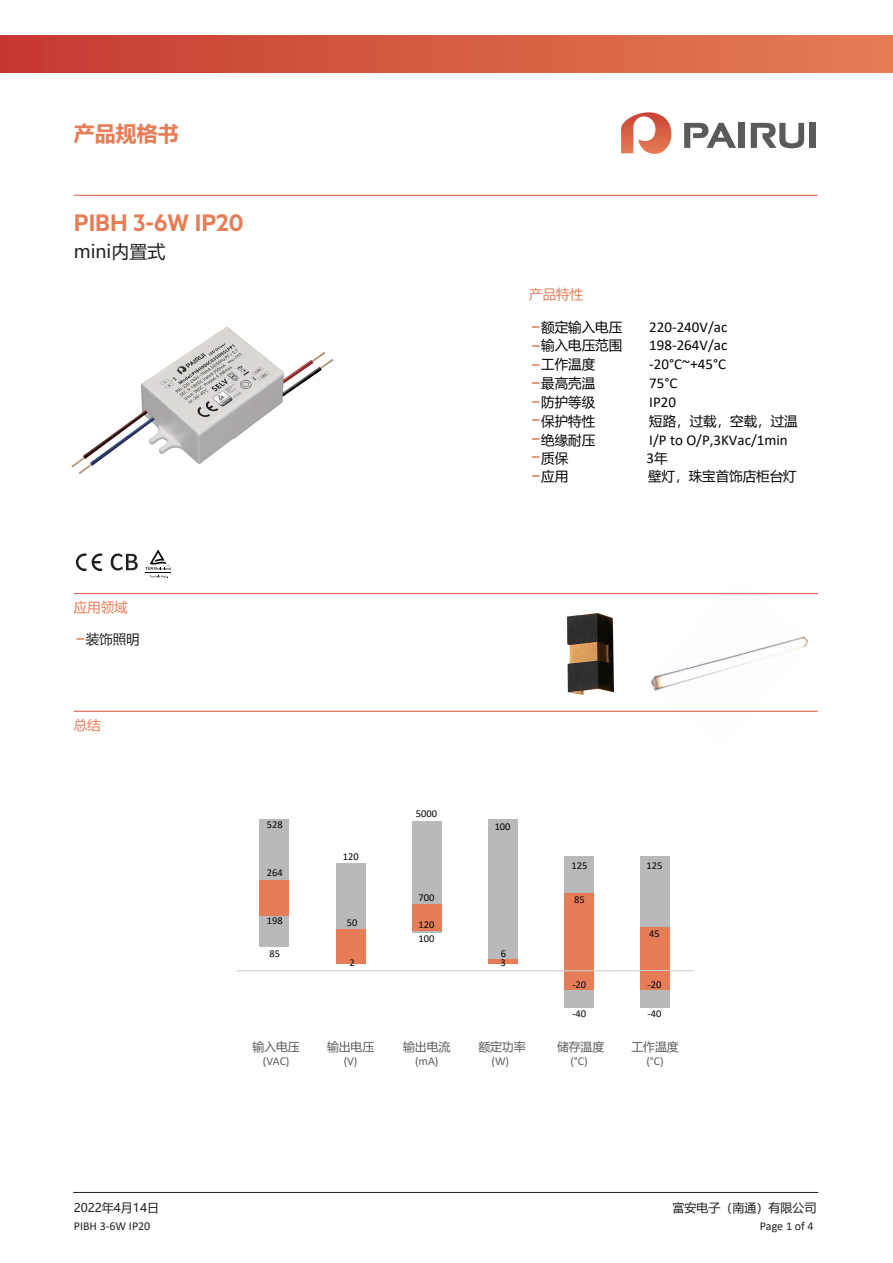
<style>
.page{position:relative;width:893px;height:1263px;background:#fff}
.page>*{position:absolute;margin:0;border:0;box-sizing:border-box;transform-origin:0 0}
.t1{font:600 27px "Metric";color:#e67d56}
.t2{font:700 21px "Microsoft Ya Hei";color:#e67d56}
.t3{font:18px "Microsoft Ya Hei";color:#231f20}
.t4{font:15px "Calibri";color:#030303}
.t5{font:13.5px "Microsoft Ya Hei";color:#030303}
.t6{font:13.5px "Microsoft Ya Hei";color:#e67d56}
.t7{font:700 13.5px/18.1px "Arial";color:#e67d56;text-align:justify}
.t8{font:13.5px "Microsoft Ya Hei";color:#231f20}
.t9{font:12px "Microsoft Ya Hei";color:#231f20}
.t10{font:12px "Calibri";color:#231f20}
.t11{font:11.85px "Microsoft Ya Hei";letter-spacing:-.01em;color:#595c5d}
.t12{font:11.85px "Calibri";color:#595c5d}
.t13{font:10.5px "Calibri";color:#030303}
.s1{font-size:15.9px}
.s2{font-family:"Microsoft Ya Hei";font-size:13.5px}
</style>
<div class="page">
<img style="left:648px;top:594px;width:162px;height:117px">
<hr style="left:74px;top:593px;width:744px;height:1px;background:#d55c46">
<hr style="left:74px;top:711px;width:744px;height:1px;background:#d55c46">
<hr style="left:74px;top:195px;width:744px;height:1px;background:#d55c46">
<hr style="left:74px;top:1192px;width:372px;height:1px;background:#231f20">
<hr style="left:446px;top:1192px;width:372px;height:1px;background:#231f20">
<div style="left:0;top:35px;width:893px;height:37px;background:linear-gradient(to right,#c53931,#e57e54)"></div>
<svg style="left:621px;top:112px;width:50px;height:42px"></svg>
<div style="left:739px;top:123px;width:6px;height:25px;background:#595a5c"></div>
<div style="left:809px;top:123px;width:6px;height:25px;background:#595a5c"></div>
<svg style="left:684px;top:123px;width:52px;height:25px"></svg>
<svg style="left:751px;top:123px;width:53px;height:25px"></svg>
<svg style="left:145px;top:549px;width:26px;height:29px"></svg>
<svg style="left:92px;top:553px;width:10px;height:18px"></svg>
<svg style="left:76px;top:553px;width:10px;height:18px"></svg>
<svg style="left:111px;top:553px;width:27px;height:17px"></svg>
<div style="left:564px;top:971px;width:30px;height:36px;background:#b8b9bb"></div>
<div style="left:564px;top:971px;width:30px;height:19px;background:#e67d56"></div>
<div style="left:412px;top:822px;width:29px;height:111px;background:#b8b9bb"></div>
<div style="left:336px;top:863px;width:29px;height:100px;background:#b8b9bb"></div>
<div style="left:412px;top:904px;width:29px;height:26px;background:#e67d56"></div>
<div style="left:564px;top:892px;width:30px;height:79px;background:#e67d56"></div>
<div style="left:260px;top:819px;width:29px;height:127px;background:#b8b9bb"></div>
<div style="left:564px;top:856px;width:30px;height:36px;background:#b8b9bb"></div>
<div style="left:640px;top:856px;width:30px;height:151px;background:#b8b9bb"></div>
<hr style="left:236px;top:970px;width:457px;height:1px;background:#cfd0d1">
<div style="left:260px;top:880px;width:29px;height:36px;background:#e67d56"></div>
<div style="left:336px;top:929px;width:29px;height:34px;background:#e67d56"></div>
<div style="left:488px;top:819px;width:29px;height:144px;background:#b8b9bb"></div>
<hr style="left:488px;top:959px;width:29px;height:4px;background:#e67d56">
<div style="left:640px;top:971px;width:30px;height:19px;background:#e67d56"></div>
<div style="left:640px;top:928px;width:30px;height:42px;background:#e67d56"></div>
<img style="left:568px;top:613px;width:46px;height:81px">
<img style="left:71px;top:327px;width:263px;height:148px">
<h2 class="t2" style="left:74px;top:118px;width:106px">产品规格书</h2>
<h1 class="t1" style="left:74px;top:207px;width:171px">PIBH 3-6W IP20</h1>
<p class="t3" style="left:74px;top:239px;width:93px">mini内置式</p>
<p class="t6" style="left:529px;top:285px;width:55px">产品特性</p>
<p class="t7" style="left:532px;top:311px;width:9px">_</p>
<p class="t5" style="left:541px;top:318px;width:82px">额定输入电压</p>
<p class="t4" style="left:649px;top:316px;width:80px">220-240V/ac</p>
<p class="t7" style="left:532px;top:330px;width:9px">_</p>
<p class="t5" style="left:541px;top:336px;width:82px">输入电压范围</p>
<p class="t4" style="left:649px;top:335px;width:80px">198-264V/ac</p>
<p class="t7" style="left:532px;top:349px;width:9px">_</p>
<p class="t5" style="left:541px;top:355px;width:55px">工作温度</p>
<p class="t4" style="left:649px;top:354px;width:78px">-20°C<span class="s1">~+</span>45°C</p>
<p class="t7" style="left:532px;top:368px;width:9px">_</p>
<p class="t5" style="left:541px;top:374px;width:55px">最高壳温</p>
<p class="t4" style="left:649px;top:373px;width:30px">75°C</p>
<p class="t7" style="left:532px;top:386px;width:9px">_ _ _ _</p>
<p class="t7" style="left:532px;top:460px;width:9px">_</p>
<p class="t5" style="left:541px;top:393px;width:55px">防护等级</p>
<p class="t4" style="left:649px;top:391px;width:28px">IP20</p>
<p class="t5" style="left:541px;top:412px;width:55px">保护特性</p>
<p class="t5" style="left:649px;top:412px;width:150px">短路，过载，空载，过温</p>
<p class="t5" style="left:541px;top:431px;width:55px">绝缘耐压</p>
<p class="t4" style="left:649px;top:430px;width:140px">I/P to O/P,3KVac/1min</p>
<p class="t5" style="left:541px;top:449px;width:28px">质保</p>
<p class="t4" style="left:647px;top:447px;width:23px">3<span class="s2">年</span></p>
<p class="t5" style="left:541px;top:467px;width:28px">应用</p>
<p class="t5" style="left:648px;top:467px;width:150px">壁灯，珠宝首饰店柜台灯</p>
<p class="t6" style="left:74px;top:598px;width:55px">应用领域</p>
<p class="t7" style="left:77px;top:624px;width:9px">_</p>
<p class="t8" style="left:86px;top:630px;width:55px">装饰照明</p>
<p class="t6" style="left:74px;top:715px;width:28px">总结</p>
<p class="t13" style="left:416px;top:806px;width:23px">5000</p>
<p class="t13" style="left:267px;top:817px;width:17px">528</p>
<p class="t13" style="left:495px;top:819px;width:17px">100</p>
<p class="t13" style="left:343px;top:849px;width:17px">120</p>
<p class="t13" style="left:267px;top:865px;width:17px">264</p>
<p class="t13" style="left:571px;top:859px;width:17px">125</p>
<p class="t13" style="left:647px;top:859px;width:17px">125</p>
<p class="t13" style="left:418px;top:890px;width:17px">700</p>
<p class="t13" style="left:574px;top:893px;width:12px">85</p>
<p class="t13" style="left:267px;top:913px;width:17px">198</p>
<p class="t13" style="left:347px;top:915px;width:12px">50</p>
<p class="t13" style="left:418px;top:917px;width:17px">120</p>
<p class="t13" style="left:418px;top:931px;width:17px">100</p>
<p class="t13" style="left:649px;top:926px;width:12px">45</p>
<p class="t13" style="left:270px;top:946px;width:12px">85</p>
<p class="t13" style="left:501px;top:946px;width:7px">6</p>
<p class="t13" style="left:349px;top:956px;width:7px">2</p>
<p class="t13" style="left:500px;top:956px;width:7px">3</p>
<p class="t13" style="left:572px;top:977px;width:15px">-20</p>
<p class="t13" style="left:648px;top:977px;width:15px">-20</p>
<p class="t13" style="left:572px;top:1006px;width:15px">-40</p>
<p class="t13" style="left:648px;top:1006px;width:15px">-40</p>
<p class="t11" style="left:253px;top:1038px;width:49px">输入电压</p>
<p class="t12" style="left:263px;top:1053px;width:28px">(VAC)</p>
<p class="t11" style="left:327px;top:1038px;width:49px">输出电压</p>
<p class="t12" style="left:344px;top:1053px;width:15px">(V)</p>
<p class="t11" style="left:403px;top:1038px;width:49px">输出电流</p>
<p class="t12" style="left:415px;top:1053px;width:25px">(mA)</p>
<p class="t11" style="left:478px;top:1038px;width:49px">额定功率</p>
<p class="t12" style="left:492px;top:1053px;width:19px">(W)</p>
<p class="t11" style="left:557px;top:1038px;width:49px">储存温度</p>
<p class="t12" style="left:570px;top:1053px;width:19px">(°C)</p>
<p class="t11" style="left:631px;top:1038px;width:49px">工作温度</p>
<p class="t12" style="left:646px;top:1053px;width:19px">(°C)</p>
<p class="t9" style="left:74px;top:1199px;width:87px">2022年4月14日</p>
<p class="t9" style="left:672px;top:1199px;width:146px">富安电子（南通）有限公司</p>
<p class="t10" style="left:74px;top:1217px;width:78px">PIBH 3-6W IP20</p>
<p class="t10" style="left:760px;top:1217px;width:55px">Page 1 of 4</p>
</div>
